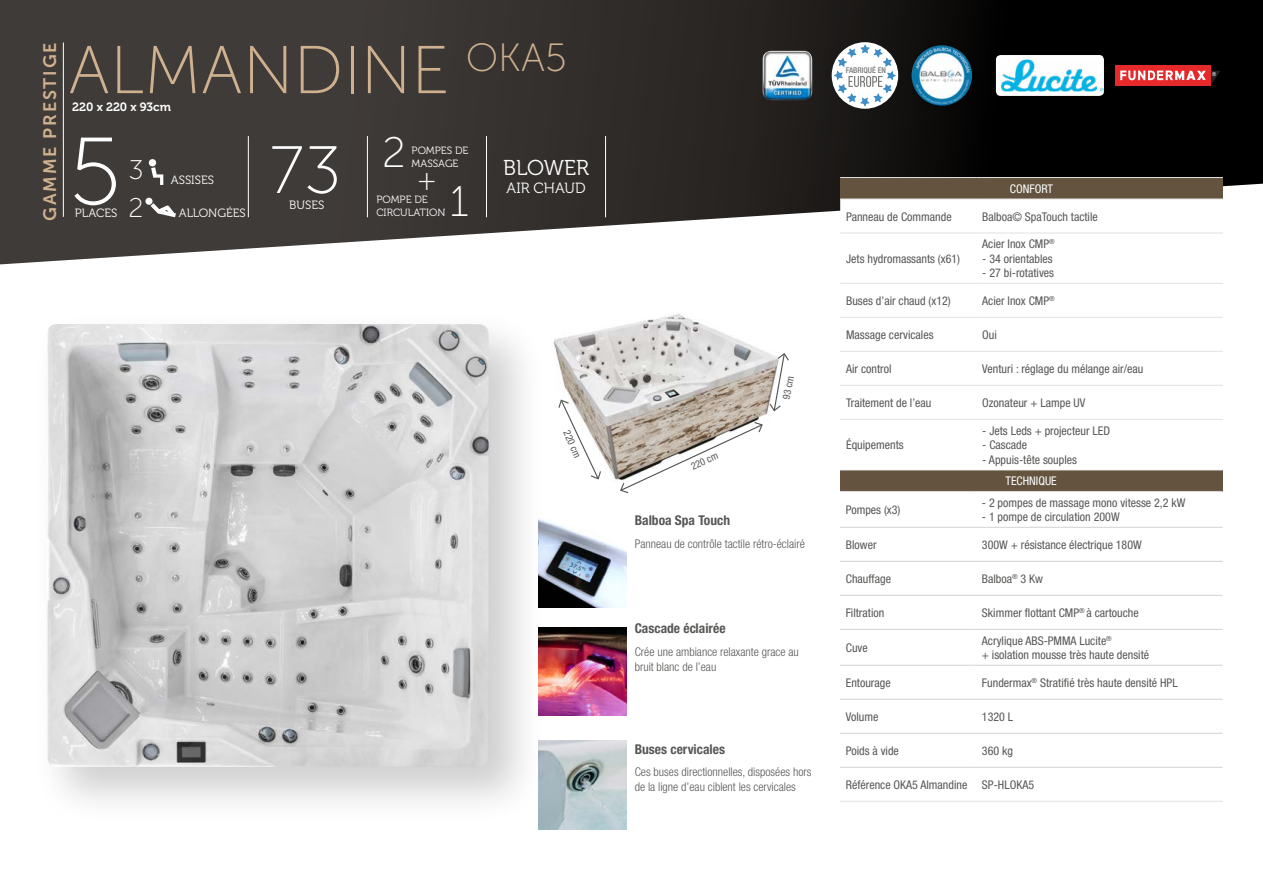
<style>
.page{position:relative;width:1263px;height:893px;background:#fff}
.page>*{position:absolute;margin:0;border:0;box-sizing:border-box;transform-origin:0 0}
.t1{font:95.25px "Museo Sans Cyrl 100";color:#fff}
.t2{font:67.5px "Museo Sans Cyrl 100";color:#cfb18f}
.t3{font:66.75px "Museo Sans Cyrl 100";color:#fff}
.t4{font:42.6px "Museo Sans Cyrl 100";color:#fff}
.t5{font:30px "Museo Sans Cyrl 100";color:#fff}
.t6{font:27px/37.5px "Museo Sans Cyrl 100";color:#fff}
.t7{font:21.45px "Museo 300";color:#fff}
.t8{font:18px "Museo Sans Cyrl 700";letter-spacing:.1em;color:#cfb18f}
.t9{font:14.7px "Museo 300";color:#fff}
.t10{font:700 condensed 13.5px "Helvetica Neue";color:#575756}
.t11{font:condensed 12px/14.4px "Helvetica Neue";color:#575756}
.t12{font:300 condensed 12px/14.4px "Helvetica Neue";color:#575756}
.t13{font:12px "Museo 300";color:#fff}
.t14{font:condensed 12px "Helvetica Neue";color:#fff}
.t15{font:12px "Museo 700";color:#fff}
.t16{font:10.5px/12.6px "Museo 300";color:#fff}
.t17{font:condensed 10.2px "Helvetica Neue";color:#575756}
.t18{font:500 condensed 7.95px "Helvetica Neue";letter-spacing:-.005em;color:#4a4a49}
</style>
<div class="page">
<svg style="left:0;top:0;width:1263px;height:264px;background:#3e3b39"></svg>
<hr style="left:248px;top:136px;width:1px;height:81px;background:#fff">
<hr style="left:367px;top:136px;width:1px;height:81px;background:#fff">
<hr style="left:486px;top:136px;width:1px;height:81px;background:#fff">
<hr style="left:605px;top:136px;width:1px;height:81px;background:#fff">
<div style="left:840px;top:470px;width:382px;height:21px;background:#63533f"></div>
<hr style="left:840px;top:470px;width:136px;height:1px;background:#e1e1e1">
<hr style="left:976px;top:470px;width:246px;height:1px;background:#e1e1e1">
<hr style="left:840px;top:491px;width:136px;height:1px;background:#e1e1e1">
<hr style="left:976px;top:491px;width:246px;height:1px;background:#e1e1e1">
<hr style="left:840px;top:801px;width:136px;height:1px;background:#e1e1e1">
<hr style="left:976px;top:801px;width:246px;height:1px;background:#e1e1e1">
<hr style="left:840px;top:527px;width:136px;height:1px;background:#d2d2d2">
<hr style="left:976px;top:527px;width:246px;height:1px;background:#d2d2d2">
<hr style="left:840px;top:561px;width:136px;height:1px;background:#d2d2d2">
<hr style="left:976px;top:561px;width:246px;height:1px;background:#d2d2d2">
<hr style="left:840px;top:595px;width:136px;height:1px;background:#d2d2d2">
<hr style="left:976px;top:595px;width:246px;height:1px;background:#d2d2d2">
<hr style="left:840px;top:629px;width:136px;height:1px;background:#d2d2d2">
<hr style="left:976px;top:629px;width:246px;height:1px;background:#d2d2d2">
<hr style="left:840px;top:665px;width:136px;height:1px;background:#d2d2d2">
<hr style="left:976px;top:665px;width:246px;height:1px;background:#d2d2d2">
<hr style="left:840px;top:699px;width:136px;height:1px;background:#d2d2d2">
<hr style="left:976px;top:699px;width:246px;height:1px;background:#d2d2d2">
<hr style="left:840px;top:733px;width:136px;height:1px;background:#d2d2d2">
<hr style="left:976px;top:733px;width:246px;height:1px;background:#d2d2d2">
<hr style="left:840px;top:767px;width:136px;height:1px;background:#d2d2d2">
<hr style="left:976px;top:767px;width:246px;height:1px;background:#d2d2d2">
<div style="left:996px;top:55px;width:108px;height:41px;background:#fff;border-radius:5px"></div>
<img style="left:1001px;top:59px;width:103px;height:32px">
<div style="left:1115px;top:65px;width:95px;height:21px;background:#e62a2b"></div>
<svg style="left:1120px;top:70px;width:100px;height:16px"></svg>
<div style="left:909px;top:43px;width:69px;height:69px;background:#080807"></div>
<img style="left:912px;top:45px;width:60px;height:61px;border-radius:30px">
<svg style="left:832px;top:42px;width:66px;height:67px"></svg>
<svg style="left:834px;top:45px;width:62px;height:61px"></svg>
<img style="left:553px;top:314px;width:215px;height:166px">
<svg style="left:557px;top:399px;width:45px;height:81px"></svg>
<svg style="left:619px;top:421px;width:144px;height:73px"></svg>
<svg style="left:768px;top:353px;width:21px;height:59px"></svg>
<div style="left:840px;top:178px;width:383px;height:21px;background:#63533f"></div>
<svg style="left:840px;top:200px;width:383px;height:64px"></svg>
<hr style="left:840px;top:177px;width:136px;height:1px;background:#e1e1e1">
<hr style="left:976px;top:177px;width:247px;height:1px;background:#e1e1e1">
<hr style="left:840px;top:199px;width:136px;height:1px;background:#e1e1e1">
<hr style="left:976px;top:199px;width:247px;height:1px;background:#e1e1e1">
<hr style="left:840px;top:233px;width:136px;height:1px;background:#e1e1e1">
<hr style="left:976px;top:233px;width:247px;height:1px;background:#e1e1e1">
<hr style="left:840px;top:283px;width:136px;height:1px;background:#e1e1e1">
<hr style="left:976px;top:283px;width:247px;height:1px;background:#e1e1e1">
<hr style="left:840px;top:317px;width:136px;height:1px;background:#e1e1e1">
<hr style="left:976px;top:317px;width:247px;height:1px;background:#e1e1e1">
<hr style="left:840px;top:351px;width:136px;height:1px;background:#e1e1e1">
<hr style="left:976px;top:351px;width:247px;height:1px;background:#e1e1e1">
<hr style="left:840px;top:385px;width:136px;height:1px;background:#e1e1e1">
<hr style="left:976px;top:385px;width:247px;height:1px;background:#e1e1e1">
<hr style="left:840px;top:419px;width:136px;height:1px;background:#e1e1e1">
<hr style="left:976px;top:419px;width:247px;height:1px;background:#e1e1e1">
<img style="left:546px;top:627px;width:81px;height:89px">
<img style="left:546px;top:520px;width:81px;height:87px">
<img style="left:538px;top:741px;width:89px;height:89px">
<hr style="left:63px;top:43px;width:1px;height:174px;background:#fff">
<div style="left:32px;top:309px;width:514px;height:516px;background:#000;opacity:.2"></div>
<img style="left:47px;top:324px;width:442px;height:443px">
<img style="left:763px;top:51px;width:49px;height:49px">
<div style="left:149px;top:159px;width:7px;height:7px;background:#fff;border-radius:50%"></div>
<svg style="left:151px;top:167px;width:12px;height:18px"></svg>
<svg style="left:145px;top:197px;width:31px;height:20px"></svg>
<h3 class="t8" style="left:40px;top:221px;width:180px;rotate:-90deg">GAMME PRESTIGE</h3>
<h2 class="t2" style="left:68px;top:34px;width:500px">ALMANDINE <sup>OKA5</sup></h2>
<p class="t15" style="left:72px;top:100px;width:100px">220 x 220 x 93cm</p>
<h1 class="t1" style="left:69px;top:121px;width:54px">5</h1>
<h3 class="t6" style="left:128px;top:152px;width:17px">3<br>2</h3>
<p class="t13" style="left:171px;top:173px;width:44px">ASSISES</p>
<p class="t13" style="left:75px;top:207px;width:44px">PLACES</p>
<p class="t13" style="left:179px;top:207px;width:68px">ALLONGÉES</p>
<h3 class="t3" style="left:269px;top:135px;width:138px">73 <sup>2</sup></h3>
<p class="t16" style="left:412px;top:145px;width:58px">POMPES DE<br>MASSAGE</p>
<h3 class="t5" style="left:418px;top:164px;width:18px">+</h3>
<h3 class="t4" style="left:450px;top:179px;width:21px">1</h3>
<p class="t16" style="left:376px;top:194px;width:71px">POMPE DE<br>CIRCULATION</p>
<p class="t13" style="left:289px;top:198px;width:37px">BUSES</p>
<h3 class="t7" style="left:503px;top:156px;width:87px">BLOWER</h3>
<p class="t9" style="left:507px;top:180px;width:80px">AIR CHAUD</p>
<p class="t17" style="left:572px;top:428px;width:30px;rotate:66deg">220 cm</p>
<p class="t18" style="left:846px;top:66px;width:42px">FABRIQUÉ EN</p>
<p class="t17" style="left:689px;top:461px;width:30px;rotate:-24deg">220 cm</p>
<p class="t17" style="left:780px;top:398px;width:25px;rotate:-78deg">93 cm</p>
<p class="t10" style="left:635px;top:512px;width:97px">Balboa Spa Touch</p>
<p class="t12" style="left:635px;top:536px;width:172px">Panneau de contrôle tactile rétro-éclairé</p>
<p class="t10" style="left:635px;top:620px;width:92px">Cascade éclairée</p>
<p class="t12" style="left:635px;top:645px;width:166px">Crée une ambiance relaxante grace au bruit blanc de l’eau</p>
<p class="t10" style="left:635px;top:741px;width:92px">Buses cervicales</p>
<p class="t12" style="left:635px;top:765px;width:178px">Ces buses directionnelles, disposées hors de la ligne d’eau ciblent les cervicales</p>
<p class="t14" style="left:1010px;top:182px;width:45px">CONFORT</p>
<p class="t11" style="left:846px;top:209px;width:107px">Panneau de Commande</p>
<p class="t11" style="left:982px;top:209px;width:117px">Balboa© SpaTouch tactile</p>
<p class="t11" style="left:846px;top:251px;width:115px">Jets hydromassants (x61)</p>
<p class="t11" style="left:982px;top:237px;width:74px">Acier Inox CMP<sup>®</sup></p>
<p class="t11" style="left:982px;top:251px;width:72px">- 34 orientables</p>
<p class="t11" style="left:982px;top:266px;width:73px">- 27 bi-rotatives</p>
<p class="t11" style="left:846px;top:293px;width:106px">Buses d’air chaud (x12)</p>
<p class="t11" style="left:982px;top:293px;width:74px">Acier Inox CMP<sup>®</sup></p>
<p class="t11" style="left:846px;top:327px;width:89px">Massage cervicales</p>
<p class="t11" style="left:982px;top:327px;width:16px">Oui</p>
<p class="t11" style="left:846px;top:362px;width:47px">Air control</p>
<p class="t11" style="left:982px;top:362px;width:163px">Venturi : réglage du mélange air/eau</p>
<p class="t11" style="left:846px;top:396px;width:87px">Traitement de l’eau</p>
<p class="t11" style="left:982px;top:396px;width:105px">Ozonateur + Lampe UV</p>
<p class="t11" style="left:846px;top:438px;width:59px">Équipements</p>
<p class="t11" style="left:982px;top:423px;width:129px">- Jets Leds + projecteur LED</p>
<p class="t11" style="left:982px;top:438px;width:46px">- Cascade</p>
<p class="t11" style="left:982px;top:452px;width:96px">- Appuis-tête souples</p>
<p class="t11" style="left:846px;top:503px;width:56px">Pompes (x3)</p>
<p class="t14" style="left:1005px;top:474px;width:53px">TECHNIQUE</p>
<p class="t11" style="left:982px;top:495px;width:205px">- 2 pompes de massage mono vitesse 2,2 kW</p>
<p class="t11" style="left:982px;top:510px;width:139px">- 1 pompe de circulation 200W</p>
<p class="t11" style="left:846px;top:537px;width:32px">Blower</p>
<p class="t11" style="left:982px;top:537px;width:161px">300W + résistance électrique 180W</p>
<p class="t11" style="left:846px;top:571px;width:47px">Chauffage</p>
<p class="t11" style="left:982px;top:571px;width:63px">Balboa<sup>®</sup> 3 Kw</p>
<p class="t11" style="left:846px;top:606px;width:40px">Filtration</p>
<p class="t11" style="left:982px;top:606px;width:158px">Skimmer flottant CMP<sup>®</sup> à cartouche</p>
<p class="t11" style="left:846px;top:640px;width:23px">Cuve</p>
<p class="t11" style="left:982px;top:633px;width:169px">Acrylique ABS-PMMA Lucite<sup>®<br></sup>+ isolation mousse très haute densité</p>
<p class="t11" style="left:846px;top:675px;width:46px">Entourage</p>
<p class="t11" style="left:982px;top:675px;width:197px">Fundermax<sup>®</sup> Stratifié très haute densité HPL</p>
<p class="t11" style="left:846px;top:709px;width:34px">Volume</p>
<p class="t11" style="left:982px;top:709px;width:33px">1320 L</p>
<p class="t11" style="left:846px;top:743px;width:55px">Poids à vide</p>
<p class="t11" style="left:982px;top:743px;width:33px">360 kg</p>
<p class="t11" style="left:846px;top:777px;width:190px">Référence OKA5 Almandine SP-HLOKA5</p>
</div>
